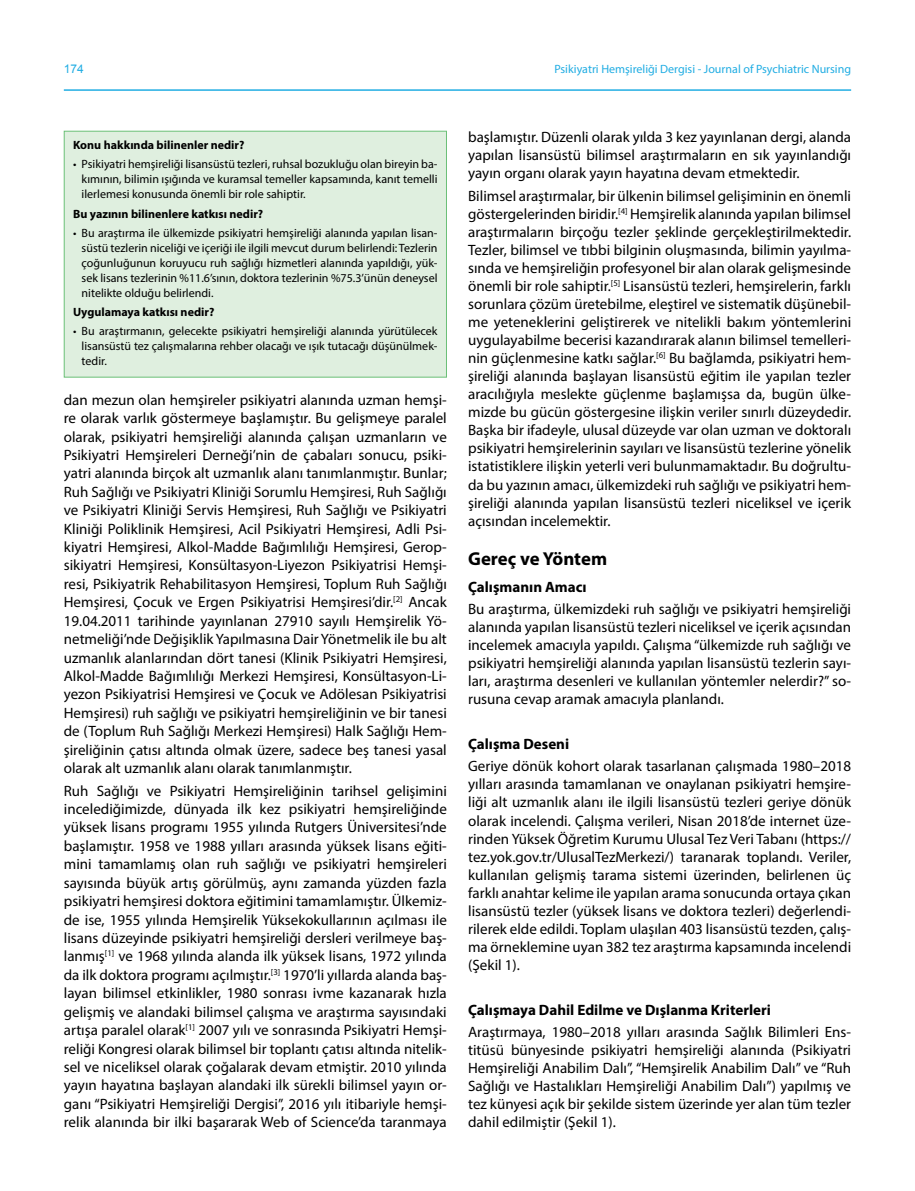
<style>
.page{position:relative;width:915px;height:1191px;background:#fff}
.page>*{position:absolute;margin:0;border:0;box-sizing:border-box;transform-origin:0 0}
.t1{font:700 18.75px "Myriad Pro";color:#000}
.t2{font:15px/18px "Myriad Pro";color:#000;text-align:justify}
.t3{font:700 15px "Myriad Pro";color:#000}
.t4{font:12px/15px "Myriad Pro";color:#000;text-align:justify}
.t5{font:700 12px "Myriad Pro";color:#000}
.t6{font:12px "Myriad Pro";color:#21ade3}
.t7{font:12px "Arial";color:#21ade3}
</style>
<div class="page">
<hr style="left:64px;top:89px;width:786px;height:2px;background:#21ade3">
<div style="left:64px;top:131px;width:382px;height:246px;background:#dfefdf;border:1px solid #6bc077"></div>
<p class="t7" style="left:64px;top:60px;width:22px">174</p>
<p class="t6" style="left:554px;top:61px;width:298px">Psikiyatri Hemşireliği Dergisi - Journal of Psychiatric Nursing</p>
<p class="t5" style="left:73px;top:137px;width:173px">Konu hakkında bilinenler nedir?</p>
<p class="t4" style="left:82px;top:156px;width:357px;text-indent:-9px">• Psikiyatri hemşireliği lisansüstü tezleri, ruhsal bozukluğu olan bireyin ba&shy;kımının, bilimin ışığında ve kuramsal temeller kapsamında, kanıt temelli ilerlemesi konusunda önemli bir role sahiptir.</p>
<p class="t5" style="left:73px;top:206px;width:191px">Bu yazının bilinenlere katkısı nedir?</p>
<p class="t4" style="left:82px;top:225px;width:357px;text-indent:-9px">• Bu araştırma ile ülkemizde psikiyatri hemşireliği alanında yapılan lisan&shy;süstü tezlerin niceliği ve içeriği ile ilgili mevcut durum belirlendi: Tezlerin çoğunluğunun koruyucu ruh sağlığı hizmetleri alanında yapıldığı, yük&shy;sek lisans tezlerinin %11.6’sının, doktora tezlerinin %75.3’ünün deneysel nitelikte olduğu belirlendi.</p>
<p class="t5" style="left:73px;top:304px;width:143px">Uygulamaya katkısı nedir?</p>
<p class="t4" style="left:82px;top:323px;width:357px;text-indent:-9px">• Bu araştırmanın, gelecekte psikiyatri hemşireliği alanında yürütülecek lisansüstü tez çalışmalarına rehber olacağı ve ışık tutacağı düşünülmek&shy;tedir.</p>
<p class="t2" style="left:64px;top:390px;width:384px;line-height:18.5px">dan mezun olan hemşireler psikiyatri alanında uzman hemşi&shy;re olarak varlık göstermeye başlamıştır. Bu gelişmeye paralel olarak, psikiyatri hemşireliği alanında çalışan uzmanların ve Psikiyatri Hemşireleri Derneği’nin de çabaları sonucu, psiki&shy;yatri alanında birçok alt uzmanlık alanı tanımlanmıştır. Bunlar; Ruh Sağlığı ve Psikiyatri Kliniği Sorumlu Hemşiresi, Ruh Sağlığı ve Psikiyatri Kliniği Servis Hemşiresi, Ruh Sağlığı ve Psikiyatri Kliniği Poliklinik Hemşiresi, Acil Psikiyatri Hemşiresi, Adli Psi&shy;kiyatri Hemşiresi, Alkol-Madde Bağımlılığı Hemşiresi, Gerop&shy;sikiyatri Hemşiresi, Konsültasyon-Liyezon Psikiyatrisi Hemşi&shy;resi, Psikiyatrik Rehabilitasyon Hemşiresi, Toplum Ruh Sağlığı Hemşiresi, Çocuk ve Ergen Psikiyatrisi Hemşiresi’dir.<sup>[2]</sup> Ancak 19.04.2011 tarihinde yayınlanan 27910 sayılı Hemşirelik Yö&shy;netmeliği’nde Değişiklik Yapılmasına Dair Yönetmelik ile bu alt uzmanlık alanlarından dört tanesi (Klinik Psikiyatri Hemşiresi, Alkol-Madde Bağımlılığı Merkezi Hemşiresi, Konsültasyon-Li&shy;yezon Psikiyatrisi Hemşiresi ve Çocuk ve Adölesan Psikiyatrisi Hemşiresi) ruh sağlığı ve psikiyatri hemşireliğinin ve bir tanesi de (Toplum Ruh Sağlığı Merkezi Hemşiresi) Halk Sağlığı Hem&shy;şireliğinin çatısı altında olmak üzere, sadece beş tanesi yasal olarak alt uzmanlık alanı olarak tanımlanmıştır.</p>
<p class="t2" style="left:64px;top:781px;width:384px;line-height:18.5px">Ruh Sağlığı ve Psikiyatri Hemşireliğinin tarihsel gelişimini incelediğimizde, dünyada ilk kez psikiyatri hemşireliğinde yüksek lisans programı 1955 yılında Rutgers Üniversitesi’nde başlamıştır. 1958 ve 1988 yılları arasında yüksek lisans eğiti&shy;mini tamamlamış olan ruh sağlığı ve psikiyatri hemşireleri sayısında büyük artış görülmüş, aynı zamanda yüzden fazla psikiyatri hemşiresi doktora eğitimini tamamlamıştır. Ülkemiz&shy;de ise, 1955 yılında Hemşirelik Yüksekokullarının açılması ile lisans düzeyinde psikiyatri hemşireliği dersleri verilmeye baş&shy;lanmış<sup>[1]</sup> ve 1968 yılında alanda ilk yüksek lisans, 1972 yılında da ilk doktora programı açılmıştır.<sup>[3]</sup> 1970’li yıllarda alanda baş&shy;layan bilimsel etkinlikler, 1980 sonrası ivme kazanarak hızla gelişmiş ve alandaki bilimsel çalışma ve araştırma sayısındaki artışa paralel olarak<sup>[1]</sup> 2007 yılı ve sonrasında Psikiyatri Hemşi&shy;reliği Kongresi olarak bilimsel bir toplantı çatısı altında nitelik&shy;sel ve niceliksel olarak çoğalarak devam etmiştir. 2010 yılında yayın hayatına başlayan alandaki ilk sürekli bilimsel yayın or&shy;ganı “Psikiyatri Hemşireliği Dergisi”, 2016 yılı itibariyle hemşi&shy;relik alanında bir ilki başararak Web of Science’da taranmaya</p>
<p class="t2" style="left:468px;top:128px;width:384px">başlamıştır. Düzenli olarak yılda 3 kez yayınlanan dergi, alanda yapılan lisansüstü bilimsel araştırmaların en sık yayınlandığı yayın organı olarak yayın hayatına devam etmektedir.</p>
<p class="t2" style="left:468px;top:186px;width:384px">Bilimsel araştırmalar, bir ülkenin bilimsel gelişiminin en önemli göstergelerinden biridir.<sup>[4]</sup> Hemşirelik alanında yapılan bilimsel araştırmaların birçoğu tezler şeklinde gerçekleştirilmektedir.<br>Tezler, bilimsel ve tıbbi bilginin oluşmasında, bilimin yayılma&shy;sında ve hemşireliğin profesyonel bir alan olarak gelişmesinde önemli bir role sahiptir.<sup>[5]</sup> Lisansüstü tezleri, hemşirelerin, farklı sorunlara çözüm üretebilme, eleştirel ve sistematik düşünebil&shy;me yeteneklerini geliştirerek ve nitelikli bakım yöntemlerini uygulayabilme becerisi kazandırarak alanın bilimsel temelleri&shy;nin güçlenmesine katkı sağlar.<sup>[6]</sup> Bu bağlamda, psikiyatri hem&shy;şireliği alanında başlayan lisansüstü eğitim ile yapılan tezler aracılığıyla meslekte güçlenme başlamışsa da, bugün ülke&shy;mizde bu gücün göstergesine ilişkin veriler sınırlı düzeydedir.<br>Başka bir ifadeyle, ulusal düzeyde var olan uzman ve doktoralı psikiyatri hemşirelerinin sayıları ve lisansüstü tezlerine yönelik istatistiklere ilişkin yeterli veri bulunmamaktadır. Bu doğrultu&shy;da bu yazının amacı, ülkemizdeki ruh sağlığı ve psikiyatri hem&shy;şireliği alanında yapılan lisansüstü tezleri niceliksel ve içerik açısından incelemektir.</p>
<p class="t1" style="left:468px;top:546px;width:140px">Gereç ve Yöntem</p>
<p class="t3" style="left:468px;top:577px;width:120px">Çalışmanın Amacı</p>
<p class="t2" style="left:468px;top:600px;width:384px">Bu araştırma, ülkemizdeki ruh sağlığı ve psikiyatri hemşireliği alanında yapılan lisansüstü tezleri niceliksel ve içerik açısından incelemek amacıyla yapıldı. Çalışma “ülkemizde ruh sağlığı ve psikiyatri hemşireliği alanında yapılan lisansüstü tezlerin sayı&shy;ları, araştırma desenleri ve kullanılan yöntemler nelerdir?” so&shy;rusuna cevap aramak amacıyla planlandı.</p>
<p class="t3" style="left:468px;top:734px;width:102px">Çalışma Deseni</p>
<p class="t2" style="left:468px;top:757px;width:384px">Geriye dönük kohort olarak tasarlanan çalışmada 1980–2018 yılları arasında tamamlanan ve onaylanan psikiyatri hemşire&shy;liği alt uzmanlık alanı ile ilgili lisansüstü tezleri geriye dönük olarak incelendi. Çalışma verileri, Nisan 2018’de internet üze&shy;rinden Yüksek Öğretim Kurumu Ulusal Tez Veri Tabanı (https:// tez.yok.gov.tr/UlusalTezMerkezi/) taranarak toplandı. Veriler, kullanılan gelişmiş tarama sistemi üzerinden, belirlenen üç farklı anahtar kelime ile yapılan arama sonucunda ortaya çıkan lisansüstü tezler (yüksek lisans ve doktora tezleri) değerlendi&shy;rilerek elde edildi. Toplam ulaşılan 403 lisansüstü tezden, çalış&shy;ma örneklemine uyan 382 tez araştırma kapsamında incelendi (Şekil 1).</p>
<p class="t3" style="left:468px;top:999px;width:304px">Çalışmaya Dahil Edilme ve Dışlanma Kriterleri</p>
<p class="t2" style="left:468px;top:1022px;width:384px">Araştırmaya, 1980–2018 yılları arasında Sağlık Bilimleri Ens&shy;titüsü bünyesinde psikiyatri hemşireliği alanında (Psikiyatri Hemşireliği Anabilim Dalı”, “Hemşirelik Anabilim Dalı” ve “Ruh Sağlığı ve Hastalıkları Hemşireliği Anabilim Dalı”) yapılmış ve tez künyesi açık bir şekilde sistem üzerinde yer alan tüm tezler dahil edilmiştir (Şekil 1).</p>
</div>
